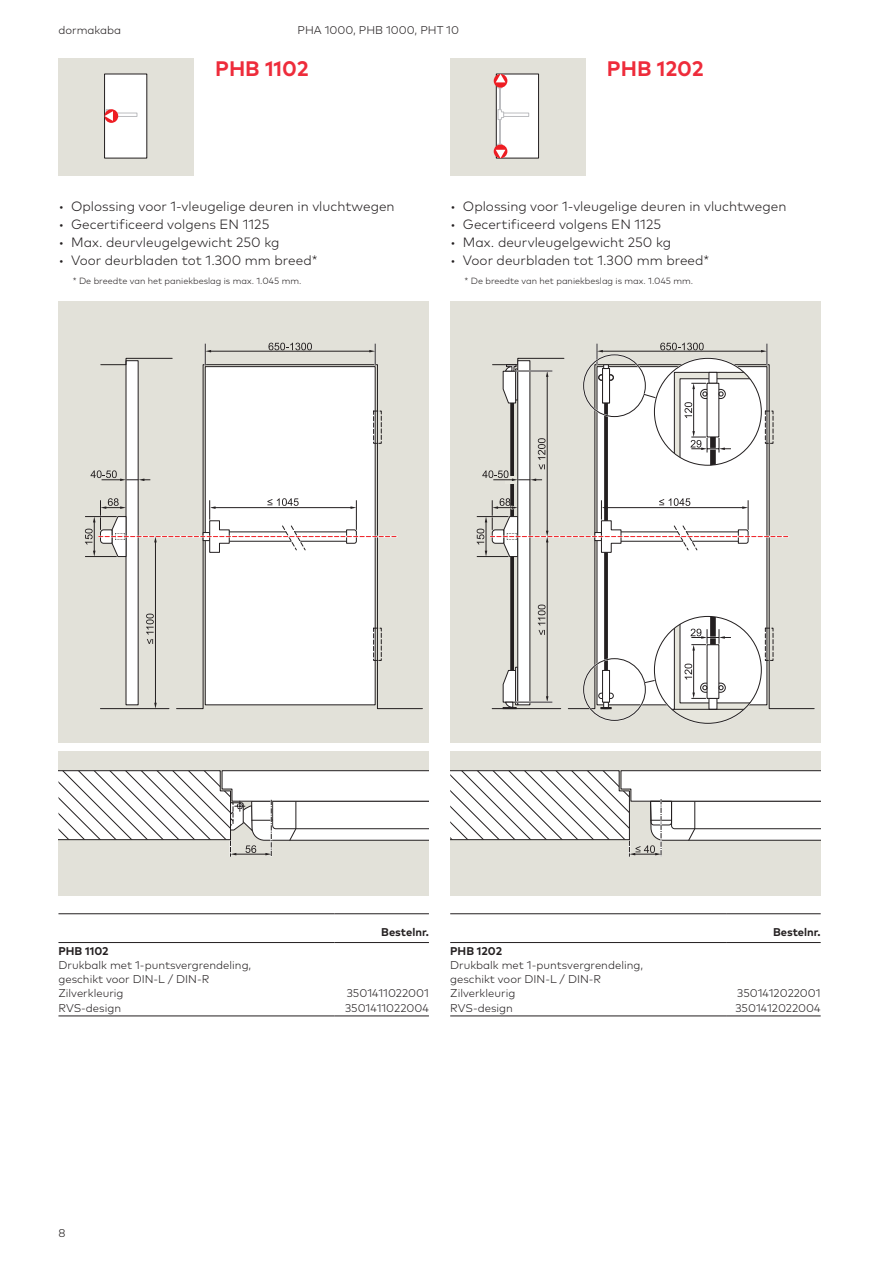
<style>
.page{position:relative;width:893px;height:1263px;background:#fff}
.page>*{position:absolute;margin:0;border:0;box-sizing:border-box;transform-origin:0 0}
.Body_Text_9pt_12pt{font:700 21px "Mark Pro";color:#ee2c3b}
.t1{font:300 13.5px "Mark Pro";color:#231f20}
.Body_Text_7_5pt_9_5p{font:300 11.25px/14.2px "Mark Pro";color:#231f20}
.Column_Table_Title_7{font:700 11.25px "Mark Pro";color:#231f20}
.Body_Text_7_5pt_9_5p-2{font:700 11.25px "Mark Pro";color:#231f20}
.Listing_Level_1_9pt{font:300 9px "Mark Pro";color:#231f20}
</style>
<div class="page">
<div style="left:58px;top:301px;width:371px;height:441px;background:#e2e1d9"></div>
<svg style="left:100px;top:364px;width:323px;height:345px"></svg>
<div style="left:205px;top:366px;width:171px;height:339px;background:#fff;border:1px solid #231f20"></div>
<div style="left:126px;top:360px;width:13px;height:345px;background:#fff"></div>
<hr style="left:204px;top:344px;width:2px;height:21px;background:#fff">
<hr style="left:210px;top:351px;width:161px;height:1px;background:#231f20">
<svg style="left:205px;top:344px;width:6px;height:21px"></svg>
<svg style="left:369px;top:344px;width:7px;height:21px"></svg>
<svg style="left:268px;top:343px;width:44px;height:7px"></svg>
<svg style="left:100px;top:357px;width:73px;height:8px"></svg>
<hr style="left:155px;top:541px;width:1px;height:163px;background:#231f20">
<svg style="left:154px;top:703px;width:3px;height:6px"></svg>
<svg style="left:85px;top:411px;width:312px;height:250px"></svg>
<div style="left:450px;top:301px;width:371px;height:441px;background:#e2e1d9"></div>
<div style="left:654px;top:616px;width:107px;height:107px;background:#e7e6dd;border-radius:50%"></div>
<svg style="left:477px;top:343px;width:312px;height:367px"></svg>
<div style="left:58px;top:751px;width:371px;height:145px;background:#e2e1d9"></div>
<svg style="left:58px;top:770px;width:371px;height:87px"></svg>
<div style="left:450px;top:751px;width:371px;height:145px;background:#e2e1d9"></div>
<svg style="left:450px;top:770px;width:371px;height:87px"></svg>
<div style="left:58px;top:58px;width:136px;height:117px;background:#e2e1d9"></div>
<div style="left:104px;top:74px;width:43px;height:85px;background:#fff;border:1px solid #231f20"></div>
<svg style="left:118px;top:113px;width:19px;height:4px"></svg>
<div style="left:105px;top:109px;width:13px;height:14px;background:#ee1d23;border-radius:50%"></div>
<svg style="left:105px;top:109px;width:8px;height:12px"></svg>
<div style="left:450px;top:58px;width:136px;height:117px;background:#e2e1d9"></div>
<div style="left:496px;top:74px;width:43px;height:85px;background:#fff;border:1px solid #231f20"></div>
<div style="left:497px;top:144px;width:5px;height:14px;border:1px solid #bcbdc0"></div>
<hr style="left:499px;top:82px;width:1px;height:62px;background:#bcbdc0">
<div style="left:497px;top:74px;width:5px;height:14px;border:1px solid #bcbdc0"></div>
<svg style="left:504px;top:113px;width:25px;height:4px"></svg>
<svg style="left:498px;top:109px;width:6px;height:11px"></svg>
<svg style="left:494px;top:74px;width:13px;height:14px"></svg>
<svg style="left:496px;top:74px;width:9px;height:8px"></svg>
<svg style="left:494px;top:144px;width:13px;height:14px"></svg>
<svg style="left:496px;top:150px;width:9px;height:8px"></svg>
<hr style="left:58px;top:1016px;width:276px;height:1px;background:#231f20">
<hr style="left:334px;top:1016px;width:95px;height:1px;background:#231f20">
<hr style="left:58px;top:913px;width:276px;height:1px;background:#231f20">
<hr style="left:334px;top:913px;width:95px;height:1px;background:#231f20">
<hr style="left:58px;top:942px;width:276px;height:1px;background:#231f20">
<hr style="left:334px;top:942px;width:95px;height:1px;background:#231f20">
<hr style="left:450px;top:1016px;width:276px;height:1px;background:#231f20">
<hr style="left:726px;top:1016px;width:95px;height:1px;background:#231f20">
<hr style="left:450px;top:913px;width:276px;height:1px;background:#231f20">
<hr style="left:726px;top:913px;width:95px;height:1px;background:#231f20">
<hr style="left:450px;top:942px;width:276px;height:1px;background:#231f20">
<hr style="left:726px;top:942px;width:95px;height:1px;background:#231f20">
<p class="Body_Text_7_5pt_9_5p" style="left:58px;top:22px;width:64px">dormakaba</p>
<p class="Body_Text_7_5pt_9_5p" style="left:298px;top:22px;width:163px">PHA 1000, PHB 1000, PHT 10</p>
<p class="Body_Text_9pt_12pt" style="left:215px;top:53px;width:95px">PHB 1102</p>
<p class="Body_Text_9pt_12pt" style="left:607px;top:53px;width:98px">PHB 1202</p>
<p class="t1" style="left:58px;top:197px;width:338px">• Oplossing voor 1-vleugelige deuren in vluchtwegen</p>
<p class="t1" style="left:58px;top:215px;width:212px">• Gecertificeerd volgens EN 1125</p>
<p class="t1" style="left:58px;top:233px;width:223px">• Max. deurvleugelgewicht 250 kg</p>
<p class="t1" style="left:58px;top:251px;width:261px">• Voor deurbladen tot 1.300 mm breed*</p>
<p class="Listing_Level_1_9pt" style="left:73px;top:274px;width:230px">* De breedte van het paniekbeslag is max. 1.045 mm.</p>
<p class="t1" style="left:450px;top:197px;width:338px">• Oplossing voor 1-vleugelige deuren in vluchtwegen</p>
<p class="t1" style="left:450px;top:215px;width:212px">• Gecertificeerd volgens EN 1125</p>
<p class="t1" style="left:450px;top:233px;width:223px">• Max. deurvleugelgewicht 250 kg</p>
<p class="t1" style="left:450px;top:251px;width:261px">• Voor deurbladen tot 1.300 mm breed*</p>
<p class="Listing_Level_1_9pt" style="left:464px;top:274px;width:230px">* De breedte van het paniekbeslag is max. 1.045 mm.</p>
<p class="Body_Text_7_5pt_9_5p-2" style="left:58px;top:942px;width:52px">PHB 1102</p>
<p class="Body_Text_7_5pt_9_5p" style="left:58px;top:957px;width:194px">Drukbalk met 1-puntsvergrendeling, geschikt voor DIN-L / DIN-R</p>
<p class="Body_Text_7_5pt_9_5p" style="left:58px;top:985px;width:67px">Zilverkleurig</p>
<p class="Body_Text_7_5pt_9_5p" style="left:58px;top:1000px;width:64px">RVS-design</p>
<p class="Body_Text_7_5pt_9_5p" style="left:58px;top:1225px;width:9px">8</p>
<p class="Column_Table_Title_7" style="left:381px;top:923px;width:49px">Bestelnr.</p>
<p class="Body_Text_7_5pt_9_5p" style="left:347px;top:985px;width:84px">3501411022001</p>
<p class="Body_Text_7_5pt_9_5p" style="left:345px;top:1000px;width:85px">3501411022004</p>
<p class="Body_Text_7_5pt_9_5p-2" style="left:450px;top:942px;width:53px">PHB 1202</p>
<p class="Body_Text_7_5pt_9_5p" style="left:450px;top:957px;width:194px">Drukbalk met 1-puntsvergrendeling, geschikt voor DIN-L / DIN-R</p>
<p class="Body_Text_7_5pt_9_5p" style="left:450px;top:985px;width:67px">Zilverkleurig</p>
<p class="Body_Text_7_5pt_9_5p" style="left:450px;top:1000px;width:64px">RVS-design</p>
<p class="Column_Table_Title_7" style="left:773px;top:923px;width:49px">Bestelnr.</p>
<p class="Body_Text_7_5pt_9_5p" style="left:737px;top:985px;width:85px">3501412022001</p>
<p class="Body_Text_7_5pt_9_5p" style="left:735px;top:1000px;width:87px">3501412022004</p>
</div>
